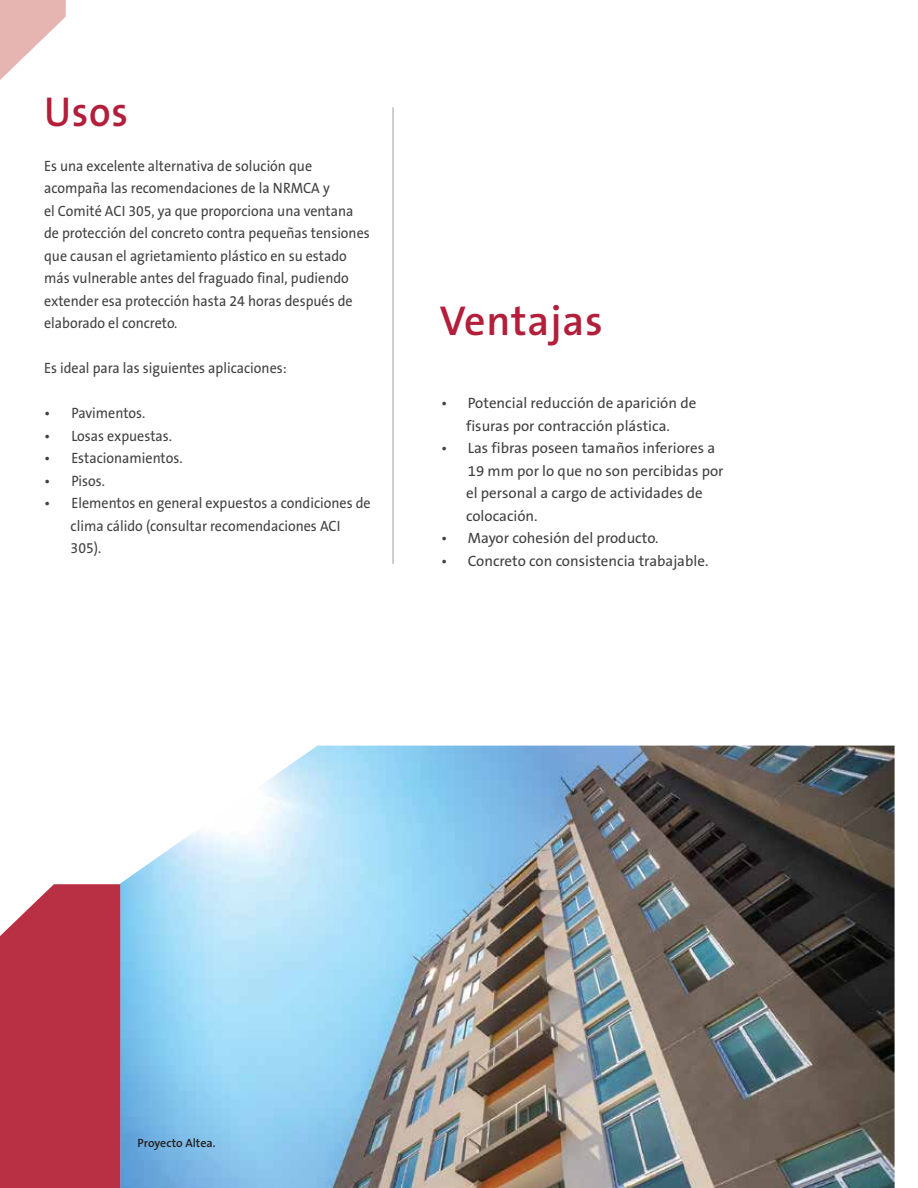
<style>
.page{position:relative;width:918px;height:1188px;background:#fff}
.page>*{position:absolute;margin:0;border:0;box-sizing:border-box;transform-origin:0 0}
.t1{font:600 42px "The Sans B6";letter-spacing:.02em;color:#b31f3a}
.t2{font:600 42px "The Sans B6";letter-spacing:.02em;color:#b31f3a;scale:.94 1}
.t3{font:15px/22.5px "The Sans B5 Plain";color:#414042}
.t4{font:15px/22.5px "The Sans B5 Plain";color:#414042;scale:.94 1}
.t5{font:600 12px "The Sans B6";color:#231f20}
</style>
<div class="page">
<img style="left:120px;top:746px;width:775px;height:442px">
<hr style="left:392px;top:107px;width:2px;height:457px;background:#a7a9ac">
<svg style="left:0;top:0;width:66px;height:80px"></svg>
<div style="left:0;top:884px;width:120px;height:304px;background:#b92f44"></div>
<h1 class="t2" style="left:44px;top:89px;width:91px">Usos</h1>
<p class="t4" style="left:44px;top:155px;width:348px">Es una excelente alternativa de solución que acompaña las recomendaciones de la NRMCA y<br>el Comité ACI 305, ya que proporciona una ventana de protección del concreto contra pequeñas tensiones que causan el agrietamiento plástico en su estado más vulnerable antes del fraguado final, pudiendo extender esa protección hasta 24 horas después de elaborado el concreto.</p>
<p class="t4" style="left:44px;top:358px;width:260px">Es ideal para las siguientes aplicaciones:</p>
<p class="t3" style="left:44px;top:403px;width:103px">• Pavimentos.</p>
<p class="t3" style="left:44px;top:425px;width:129px">• Losas expuestas.</p>
<p class="t3" style="left:44px;top:448px;width:140px">• Estacionamientos.</p>
<p class="t3" style="left:44px;top:470px;width:62px">• Pisos.</p>
<p class="t3" style="left:71px;top:493px;width:302px;text-indent:-26px">• Elementos en general expuestos a condiciones de clima cálido (consultar recomendaciones ACI<br>305).</p>
<h1 class="t1" style="left:440px;top:298px;width:165px">Ventajas</h1>
<p class="t3" style="left:441px;top:392px;width:257px;text-align:center">• Potencial reducción de aparición de fisuras por contracción plástica.</p>
<p class="t3" style="left:466px;top:437px;width:259px;text-indent:-25px">• Las fibras poseen tamaños inferiores a<br>19 mm por lo que no son percibidas por el personal a cargo de actividades de colocación.</p>
<p class="t3" style="left:441px;top:527px;width:219px">• Mayor cohesión del producto.</p>
<p class="t3" style="left:441px;top:550px;width:269px">• Concreto con consistencia trabajable.</p>
<p class="t5" style="left:138px;top:1137px;width:80px">Proyecto Altea.</p>
</div>
